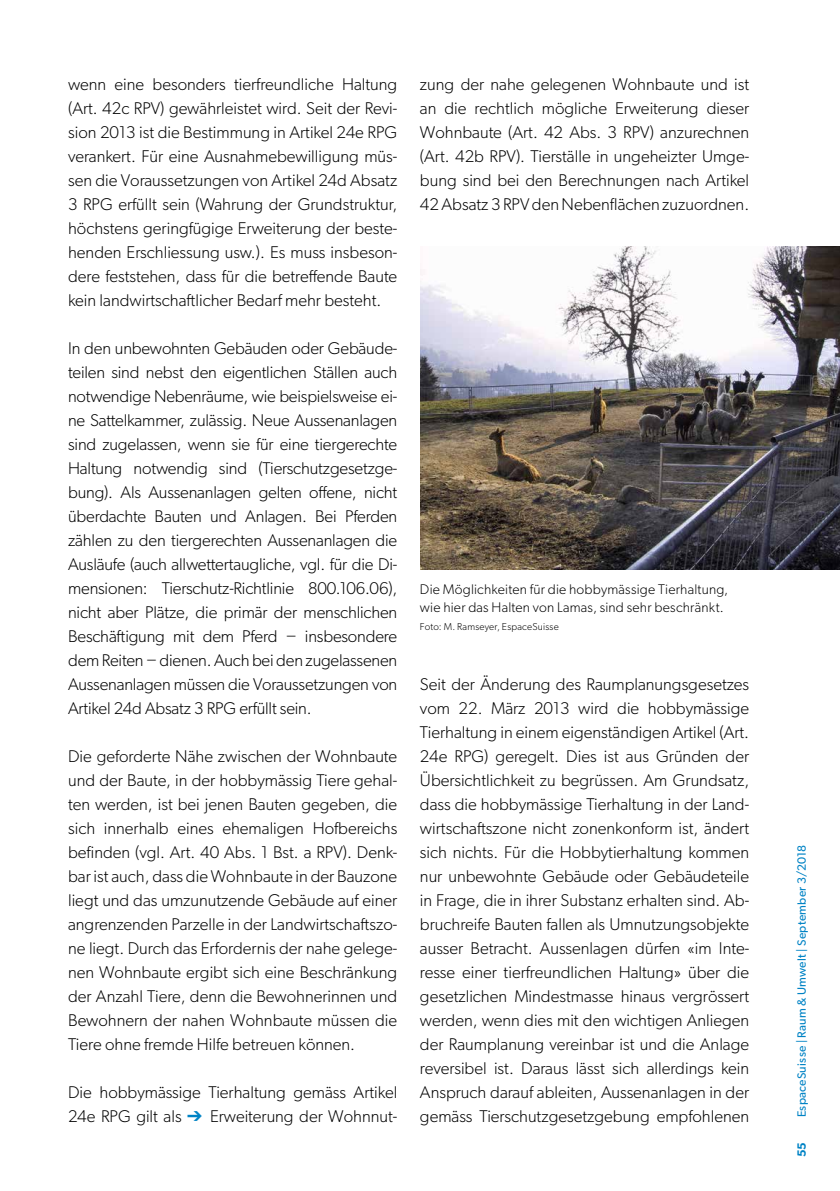
<style>
.page{position:relative;width:840px;height:1191px;background:#fff}
.page>*{position:absolute;margin:0;border:0;box-sizing:border-box;transform-origin:0 0}
.Lauftext_Blocksatz{font:300 17px/24px "Gibson";color:#000;text-align:justify}
.Bildlegende_linksbü{font:300 14px/18px "Gibson";letter-spacing:.015em;color:#000}
.t1{font:12px "Gibson";letter-spacing:.02em;color:#0083c5}
.t2{font:600 12px "Gibson";color:#0083c5}
.Bildlegende_linksbü-2{font:300 10px "Gibson";letter-spacing:.02em;color:#000}
.s1{color:#0083c5}
</style>
<div class="page">
<img style="left:420px;top:247px;width:419px;height:323px">
<p class="Lauftext_Blocksatz" style="left:68px;top:72px;width:330px">wenn eine besonders tierfreundliche Haltung (Art. 42c RPV) gewährleistet wird. Seit der Revi&shy;sion 2013 ist die Bestimmung in Artikel 24e RPG verankert. Für eine Ausnahmebewilligung müs&shy;sen die Voraussetzungen von Artikel 24d Absatz 3 RPG erfüllt sein (Wahrung der Grundstruktur, höchstens geringfügige Erweiterung der beste&shy;henden Erschliessung usw.). Es muss insbeson&shy;dere feststehen, dass für die betreffende Baute kein landwirtschaftlicher Bedarf mehr besteht.</p>
<p class="Lauftext_Blocksatz" style="left:68px;top:336px;width:330px">In den unbewohnten Gebäuden oder Gebäude&shy;teilen sind nebst den eigentlichen Ställen auch notwendige Nebenräume, wie beispielsweise ei&shy;ne Sattelkammer, zulässig. Neue Aussenanlagen sind zugelassen, wenn sie für eine tiergerechte Haltung notwendig sind (Tierschutzgesetzge&shy;bung). Als Aussenanlagen gelten offene, nicht überdachte Bauten und Anlagen. Bei Pferden zählen zu den tiergerechten Aussenanlagen die Ausläufe (auch allwettertaugliche, vgl. für die Di&shy;mensionen: Tierschutz-Richtlinie 800.106.06), nicht aber Plätze, die primär der menschlichen Beschäftigung mit dem Pferd − insbesondere dem Reiten − dienen. Auch bei den zugelassenen Aussenanlagen müssen die Voraussetzungen von Artikel 24d Absatz 3 RPG erfüllt sein.</p>
<p class="Lauftext_Blocksatz" style="left:68px;top:744px;width:330px">Die geforderte Nähe zwischen der Wohnbaute und der Baute, in der hobbymässig Tiere gehal&shy;ten werden, ist bei jenen Bauten gegeben, die sich innerhalb eines ehemaligen Hofbereichs befinden (vgl. Art. 40 Abs. 1 Bst. a RPV). Denk&shy;bar ist auch, dass die Wohnbaute in der Bauzone liegt und das umzunutzende Gebäude auf einer angrenzenden Parzelle in der Landwirtschaftszo&shy;ne liegt. Durch das Erfordernis der nahe gelege&shy;nen Wohnbaute ergibt sich eine Beschränkung der Anzahl Tiere, denn die Bewohnerinnen und Bewohnern der nahen Wohnbaute müssen die Tiere ohne fremde Hilfe betreuen können.</p>
<p class="Lauftext_Blocksatz" style="left:68px;top:1080px;width:330px">Die hobbymässige Tierhaltung gemäss Artikel<br>24e RPG gilt als <span class="s1">➔</span> Erweiterung der Wohnnut-</p>
<p class="Lauftext_Blocksatz" style="left:420px;top:72px;width:330px">zung der nahe gelegenen Wohnbaute und ist an die rechtlich mögliche Erweiterung dieser Wohnbaute (Art. 42 Abs. 3 RPV) anzurechnen (Art. 42b RPV). Tierställe in ungeheizter Umge&shy;bung sind bei den Berechnungen nach Artikel 42 Absatz 3 RPV den Nebenflächen zuzuordnen.</p>
<p class="Bildlegende_linksbü" style="left:420px;top:580px;width:309px">Die Möglichkeiten für die hobbymässige Tierhaltung, wie hier das Halten von Lamas, sind sehr beschränkt.</p>
<p class="Bildlegende_linksbü-2" style="left:420px;top:620px;width:140px">Foto: M. Ramseyer, EspaceSuisse</p>
<p class="Lauftext_Blocksatz" style="left:420px;top:672px;width:330px">Seit der Änderung des Raumplanungsgesetzes vom 22. März 2013 wird die hobbymässige Tierhaltung in einem eigenständigen Artikel (Art.<br>24e RPG) geregelt. Dies ist aus Gründen der Übersichtlichkeit zu begrüssen. Am Grundsatz, dass die hobbymässige Tierhaltung in der Land&shy;wirtschaftszone nicht zonenkonform ist, ändert sich nichts. Für die Hobbytierhaltung kommen nur unbewohnte Gebäude oder Gebäudeteile in Frage, die in ihrer Substanz erhalten sind. Ab&shy;bruchreife Bauten fallen als Umnutzungsobjekte ausser Betracht. Aussenlagen dürfen «im Inte&shy;resse einer tierfreundlichen Haltung» über die gesetzlichen Mindestmasse hinaus vergrössert werden, wenn dies mit den wichtigen Anliegen der Raumplanung vereinbar ist und die Anlage reversibel ist. Daraus lässt sich allerdings kein Anspruch darauf ableiten, Aussenanlagen in der gemäss Tierschutzgesetzgebung empfohlenen</p>
<p class="t1" style="left:794px;top:1117px;width:273px;rotate:-90deg">EspaceSuisse | Raum &amp; Umwelt | September 3/2018</p>
<p class="t2" style="left:794px;top:1157px;width:16px;rotate:-90deg">55</p>
</div>
